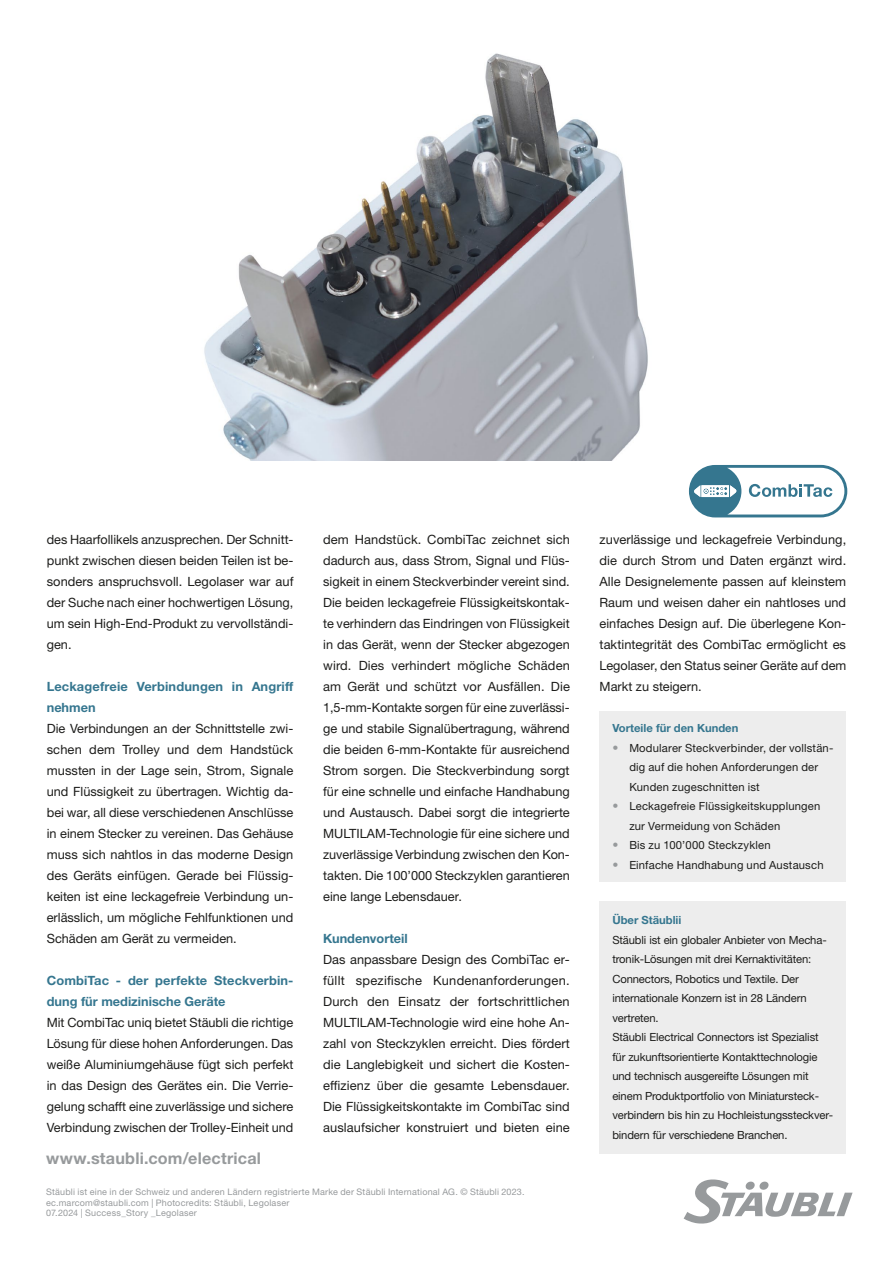
<style>
.page{position:relative;width:893px;height:1263px;background:#fff}
.page>*{position:absolute;margin:0;border:0;box-sizing:border-box;transform-origin:0 0}
.t1{font:700 16.2px "Helvetica Neue LTW1 G";letter-spacing:.01em;color:#979a9c}
.t2{font:12.75px/21px "Helvetica Neue LTW1 G";color:#1d1d1b;text-align:justify}
.t3{font:700 12.75px/21px "Helvetica Neue LTW1 G";letter-spacing:.01em;color:#35768f}
.t4{font:11.25px/19.5px "Helvetica Neue LTW1 G";letter-spacing:-.01em;color:#1d1d1b}
.t5{font:11.25px/19.5px "Helvetica Neue LTW1 G";letter-spacing:.015em;color:#1d1d1b}
.t6{font:700 11.25px "Helvetica Neue LTW1 G";color:#35768f}
.t7{font:11.25px "Helvetica Neue LTW1 G";letter-spacing:.02em;color:#1d1d1b}
.t8{font:9px/10.8px "Helvetica Neue LTW1 G";letter-spacing:.025em;color:#979a9c}
.s1{font-size:12px;color:#979a9c}
</style>
<div class="page">
<img style="left:204px;top:53px;width:444px;height:407px">
<svg style="left:684px;top:1179px;width:169px;height:44px"></svg>
<svg style="left:689px;top:465px;width:158px;height:52px"></svg>
<div style="left:600px;top:711px;width:246px;height:171px;background:#ededed"></div>
<div style="left:600px;top:901px;width:246px;height:253px;background:#ededed"></div>
<p class="t2" style="left:47px;top:529px;width:248px">des Haarfollikels anzusprechen. Der Schnitt&shy;punkt zwischen diesen beiden Teilen ist be&shy;sonders anspruchsvoll. Legolaser war auf der Suche nach einer hochwertigen Lösung, um sein High-End-Produkt zu vervollständi&shy;gen.</p>
<p class="t3" style="left:47px;top:676px;width:248px">Leckagefreie Verbindungen in Angriff nehmen</p>
<p class="t2" style="left:47px;top:718px;width:248px">Die Verbindungen an der Schnittstelle zwi&shy;schen dem Trolley und dem Handstück mussten in der Lage sein, Strom, Signale und Flüssigkeit zu übertragen. Wichtig da&shy;bei war, all diese verschiedenen Anschlüsse in einem Stecker zu vereinen. Das Gehäuse muss sich nahtlos in das moderne Design des Geräts einfügen. Gerade bei Flüssig&shy;keiten ist eine leckagefreie Verbindung un&shy;erlässlich, um mögliche Fehlfunktionen und Schäden am Gerät zu vermeiden.</p>
<p class="t3" style="left:47px;top:970px;width:248px">CombiTac - der perfekte Steckverbin&shy;dung für medizinische Geräte</p>
<p class="t2" style="left:47px;top:1012px;width:248px">Mit CombiTac uniq bietet Stäubli die richtige Lösung für diese hohen Anforderungen. Das weiße Aluminiumgehäuse fügt sich perfekt in das Design des Gerätes ein. Die Verrie&shy;gelung schafft eine zuverlässige und sichere Verbindung zwischen der Trolley-Einheit und</p>
<p class="t2" style="left:323px;top:529px;width:248px">dem Handstück. CombiTac zeichnet sich dadurch aus, dass Strom, Signal und Flüs&shy;sigkeit in einem Steckverbinder vereint sind.<br>Die beiden leckagefreie Flüssigkeitskontak&shy;te verhindern das Eindringen von Flüssigkeit in das Gerät, wenn der Stecker abgezogen wird. Dies verhindert mögliche Schäden am Gerät und schützt vor Ausfällen. Die 1,5-mm-Kontakte sorgen für eine zuverlässi&shy;ge und stabile Signalübertragung, während die beiden 6-mm-Kontakte für ausreichend Strom sorgen. Die Steckverbindung sorgt für eine schnelle und einfache Handhabung und Austausch. Dabei sorgt die integrierte MULTILAM-Technologie für eine sichere und zuverlässige Verbindung zwischen den Kon&shy;takten. Die 100’000 Steckzyklen garantieren eine lange Lebensdauer.</p>
<p class="t3" style="left:323px;top:928px;width:86px">Kundenvorteil</p>
<p class="t2" style="left:323px;top:949px;width:248px">Das anpassbare Design des CombiTac er&shy;füllt spezifische Kundenanforderungen.<br>Durch den Einsatz der fortschrittlichen MULTILAM-Technologie wird eine hohe An&shy;zahl von Steckzyklen erreicht. Dies fördert die Langlebigkeit und sichert die Kosten&shy;effizienz über die gesamte Lebensdauer.<br>Die Flüssigkeitskontakte im CombiTac sind auslaufsicher konstruiert und bieten eine</p>
<p class="t1" style="left:46px;top:1148px;width:216px">www.staubli.com/electrical</p>
<p class="t8" style="left:46px;top:1186px;width:480px">Stäubli ist eine in der Schweiz und anderen Ländern registrierte Marke der Stäubli International AG. © Stäubli 2023. ec.marcom@staubli.com | Photocredits: Stäubli, Legolaser<br>07.2024 | Success_Story _Legolaser</p>
<p class="t2" style="left:600px;top:529px;width:248px">zuverlässige und leckagefreie Verbindung, die durch Strom und Daten ergänzt wird.<br>Alle Designelemente passen auf kleinstem Raum und weisen daher ein nahtloses und einfaches Design auf. Die überlegene Kon&shy;taktintegrität des CombiTac ermöglicht es Legolaser, den Status seiner Geräte auf dem Markt zu steigern.</p>
<p class="t6" style="left:612px;top:721px;width:128px">Vorteile für den Kunden</p>
<p class="t5" style="left:629px;top:738px;width:206px;text-indent:-17px"><span class="s1">•</span> Modularer Steckverbinder, der vollstän&shy;dig auf die hohen Anforderungen der<br>Kunden zugeschnitten ist</p>
<p class="t5" style="left:629px;top:796px;width:193px;text-indent:-17px"><span class="s1">•</span> Leckagefreie Flüssigkeitskupplungen zur Vermeidung von Schäden</p>
<p class="t7" style="left:612px;top:838px;width:160px"><span class="s1">•</span> Bis zu 100’000 Steckzyklen</p>
<p class="t5" style="left:612px;top:855px;width:213px"><span class="s1">•</span> Einfache Handhabung und Austausch</p>
<p class="t6" style="left:612px;top:913px;width:71px">Über Stäublii</p>
<p class="t4" style="left:612px;top:930px;width:222px">Stäubli ist ein globaler Anbieter von Mecha&shy;tronik-Lösungen mit drei Kernaktivitäten:<br>Connectors, Robotics und Textile. Der internationale Konzern ist in 28 Ländern vertreten.<br>Stäubli Electrical Connectors ist Spezialist für zukunftsorientierte Kontakttechnologie und technisch ausgereifte Lösungen mit einem Produktportfolio von Miniatursteck&shy;verbindern bis hin zu Hochleistungssteckver&shy;bindern für verschiedene Branchen.</p>
</div>
